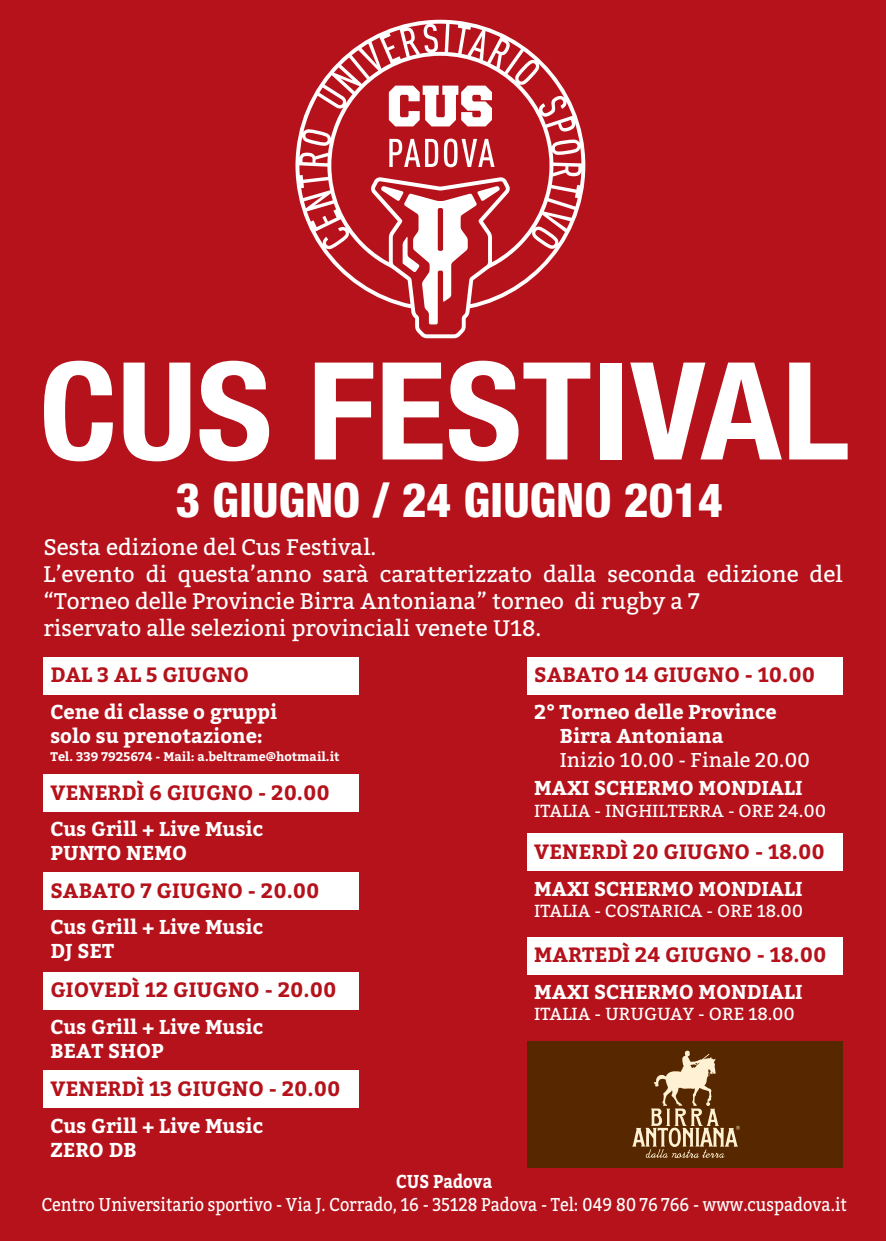
<style>
.page{position:relative;width:886px;height:1241px;background:#fff}
.page>*{position:absolute;margin:0;border:0;box-sizing:border-box;transform-origin:0 0}
.t1{font:700 condensed 135.56px "Helvetica Neue";color:#fff;scale:1.08 1}
.t2{font:800 condensed 47.5px "Helvetica Neue";color:#fff}
.t3{font:22.5px/27px "Bitter";color:#fff}
.t4{font:700 20.62px "Bitter";color:#b5121b}
.t5{font:700 20px/24px "Bitter";color:#fff}
.t6{font:20px "Bitter";color:#fff}
.t7{font:18.56px "Bitter";color:#fff;scale:.88 1}
.t8{font:700 18.56px "Bitter";color:#fff;scale:.88 1}
.t9{font:17.5px "Bitter";color:#fff}
.t10{font:700 12.5px "Bitter";color:#fff}
</style>
<div class="page">
<div style="left:0;top:0;width:886px;height:1240px;background:#b5121b"></div>
<svg style="left:295px;top:20px;width:290px;height:274px"></svg>
<svg style="left:389px;top:86px;width:103px;height:40px"></svg>
<svg style="left:389px;top:139px;width:49px;height:28px"></svg>
<svg style="left:444px;top:138px;width:50px;height:29px"></svg>
<svg style="left:371px;top:177px;width:139px;height:161px"></svg>
<div style="left:43px;top:657px;width:316px;height:37px;background:#fff"></div>
<div style="left:43px;top:774px;width:316px;height:37px;background:#fff"></div>
<div style="left:43px;top:872px;width:316px;height:37px;background:#fff"></div>
<div style="left:43px;top:972px;width:316px;height:37px;background:#fff"></div>
<div style="left:43px;top:1070px;width:316px;height:37px;background:#fff"></div>
<div style="left:527px;top:657px;width:315px;height:37px;background:#fff"></div>
<div style="left:527px;top:833px;width:315px;height:38px;background:#fff"></div>
<div style="left:527px;top:936px;width:315px;height:38px;background:#fff"></div>
<div style="left:527px;top:1040px;width:315px;height:127px;background:#572700"></div>
<svg style="left:632px;top:1050px;width:108px;height:107px"></svg>
<h1 class="t1" style="left:39px;top:329px;width:752px">CUS FESTIVAL</h1>
<h2 class="t2" style="left:176px;top:470px;width:549px">3 GIUGNO / 24 GIUGNO 2014</h2>
<p class="t3" style="left:43px;top:534px;width:800px">Sesta edizione del Cus Festival.<br>L’evento di questa’anno sarà caratterizzato dalla seconda edizione del “Torneo delle Provincie Birra Antoniana” torneo di rugby a 7<br>riservato alle selezioni provinciali venete U18.</p>
<p class="t4" style="left:50px;top:662px;width:200px">DAL 3 AL 5 GIUGNO</p>
<p class="t5" style="left:50px;top:699px;width:228px">Cene di classe o gruppi solo su prenotazione:</p>
<p class="t10" style="left:50px;top:749px;width:291px">Tel. 339 7925674 - Mail: a.beltrame@hotmail.it</p>
<p class="t4" style="left:50px;top:780px;width:281px">VENERDÌ 6 GIUGNO - 20.00</p>
<p class="t5" style="left:50px;top:817px;width:214px">Cus Grill + Live Music<br>PUNTO NEMO</p>
<p class="t4" style="left:50px;top:877px;width:271px">SABATO 7 GIUGNO - 20.00</p>
<p class="t5" style="left:50px;top:914px;width:214px">Cus Grill + Live Music<br>DJ SET</p>
<p class="t4" style="left:50px;top:977px;width:287px">GIOVEDÌ 12 GIUGNO - 20.00</p>
<p class="t5" style="left:50px;top:1014px;width:214px">Cus Grill + Live Music<br>BEAT SHOP</p>
<p class="t4" style="left:50px;top:1075px;width:291px">VENERDÌ 13 GIUGNO - 20.00</p>
<p class="t5" style="left:50px;top:1113px;width:214px">Cus Grill + Live Music<br>ZERO DB</p>
<p class="t4" style="left:534px;top:662px;width:282px">SABATO 14 GIUGNO - 10.00</p>
<p class="t5" style="left:560px;top:699px;width:218px;text-indent:-26px">2° Torneo delle Province<br>Birra Antoniana</p>
<p class="t6" style="left:560px;top:748px;width:252px">Inizio 10.00 - Finale 20.00</p>
<p class="t5" style="left:534px;top:776px;width:270px">MAXI SCHERMO MONDIALI</p>
<p class="t9" style="left:534px;top:800px;width:293px">ITALIA - INGHILTERRA - ORE 24.00</p>
<p class="t4" style="left:534px;top:839px;width:292px">VENERDÌ 20 GIUGNO - 18.00</p>
<p class="t5" style="left:534px;top:877px;width:270px">MAXI SCHERMO MONDIALI</p>
<p class="t9" style="left:534px;top:900px;width:270px">ITALIA - COSTARICA - ORE 18.00</p>
<p class="t4" style="left:534px;top:942px;width:294px">MARTEDÌ 24 GIUGNO - 18.00</p>
<p class="t5" style="left:534px;top:980px;width:270px">MAXI SCHERMO MONDIALI</p>
<p class="t9" style="left:534px;top:1003px;width:262px">ITALIA - URUGUAY - ORE 18.00</p>
<p class="t8" style="left:396px;top:1170px;width:111px">CUS Padova</p>
<p class="t7" style="left:42px;top:1192px;width:916px">Centro Universitario sportivo - Via J. Corrado, 16 - 35128 Padova - Tel: 049 80 76 766 - www.cuspadova.it</p>
</div>
